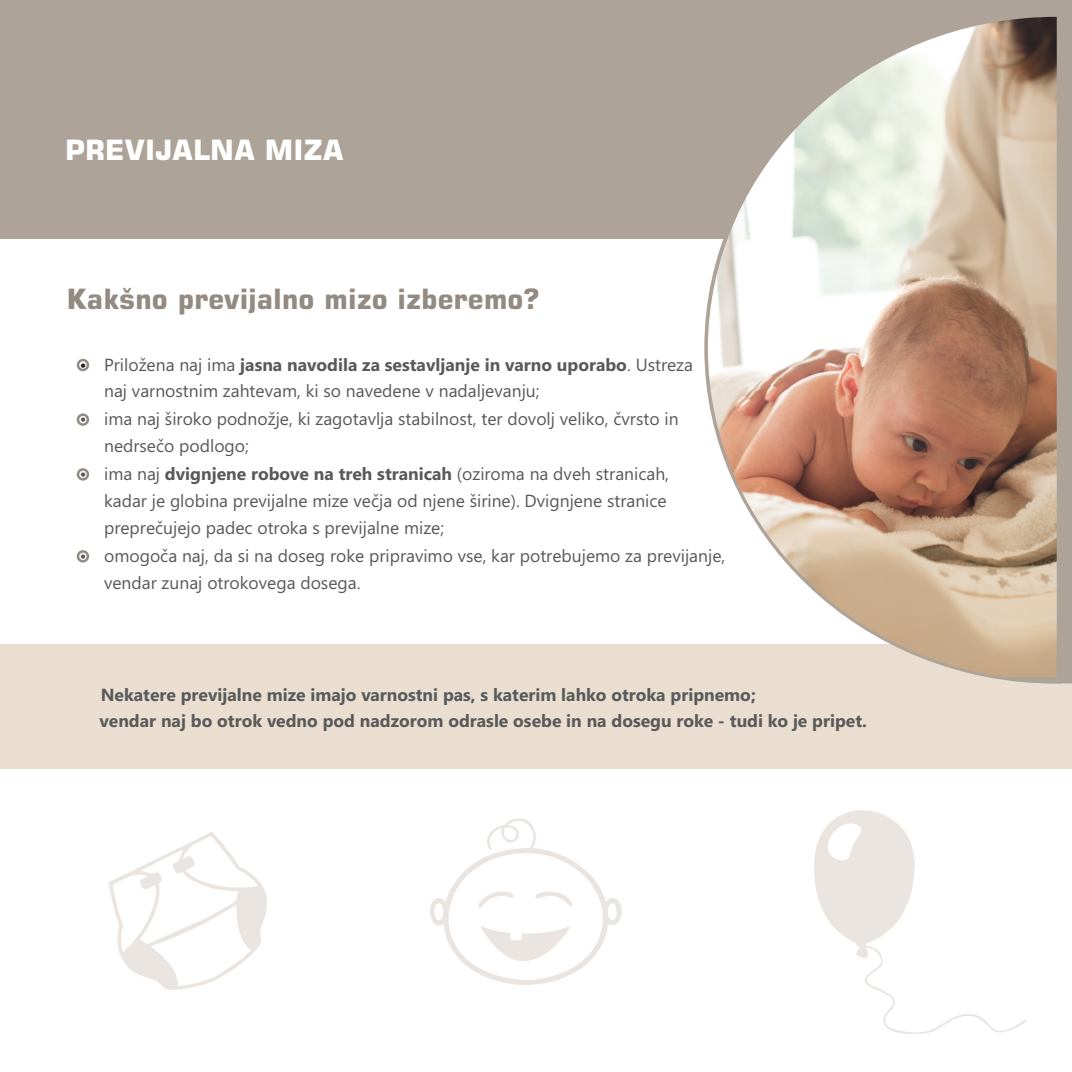
<style>
.page{position:relative;width:1072px;height:1072px;background:#fff}
.page>*{position:absolute;margin:0;border:0;box-sizing:border-box;transform-origin:0 0}
.t1{font:700 28px "Square 721 BT";color:#938b82}
.t2{font:700 28px "Square 721 BT";color:#fff}
.t3{font:17.5px/27.3px "Segoe UI";color:#58595b}
.t4{font:700 17.5px/26.8px "Segoe UI";color:#58595b}
.s1{font-weight:700}
</style>
<div class="page">
<div style="left:0;top:644px;width:1071px;height:124px;background:#eaded0"></div>
<div style="left:1064px;top:238px;width:7px;height:446px;background:#ada398"></div>
<div style="left:0;top:0;width:1071px;height:238px;background:#ada398"></div>
<svg style="left:700px;top:16px;width:364px;height:668px"></svg>
<img style="left:708px;top:17px;width:348px;height:659px">
<svg style="left:109px;top:832px;width:158px;height:158px"></svg>
<svg style="left:430px;top:818px;width:192px;height:167px"></svg>
<div style="left:77px;top:413px;width:12px;height:13px;border:2px solid #938b82;border-radius:50%"></div>
<div style="left:77px;top:468px;width:12px;height:12px;border:2px solid #938b82;border-radius:50%"></div>
<div style="left:77px;top:550px;width:12px;height:12px;border:2px solid #938b82;border-radius:50%"></div>
<div style="left:77px;top:359px;width:12px;height:12px;border:2px solid #938b82;border-radius:50%"></div>
<svg style="left:814px;top:810px;width:213px;height:224px"></svg>
<h1 class="t2" style="left:65px;top:139px;width:280px">PREVIJALNA MIZA</h1>
<h1 class="t1" style="left:67px;top:287px;width:474px">Kakšno previjalno mizo izberemo?</h1>
<p class="t3" style="left:104px;top:352px;width:622px">Priložena naj ima <span class="s1">jasna navodila za sestavljanje in varno uporabo</span>. Ustreza<br>naj varnostnim zahtevam, ki so navedene v nadaljevanju;<br>ima naj široko podnožje, ki zagotavlja stabilnost, ter dovolj veliko, čvrsto in nedrsečo podlogo;<br>ima naj <span class="s1">dvignjene robove na treh stranicah</span> (oziroma na dveh stranicah,<br>kadar je globina previjalne mize večja od njene širine). Dvignjene stranice preprečujejo padec otroka s previjalne mize;<br>omogoča naj, da si na doseg roke pripravimo vse, kar potrebujemo za previjanje, vendar zunaj otrokovega dosega.</p>
<p class="t4" style="left:100px;top:682px;width:769px">Nekatere previjalne mize imajo varnostni pas, s katerim lahko otroka pripnemo;<br>vendar naj bo otrok vedno pod nadzorom odrasle osebe in na dosegu roke - tudi ko je pripet.</p>
</div>
